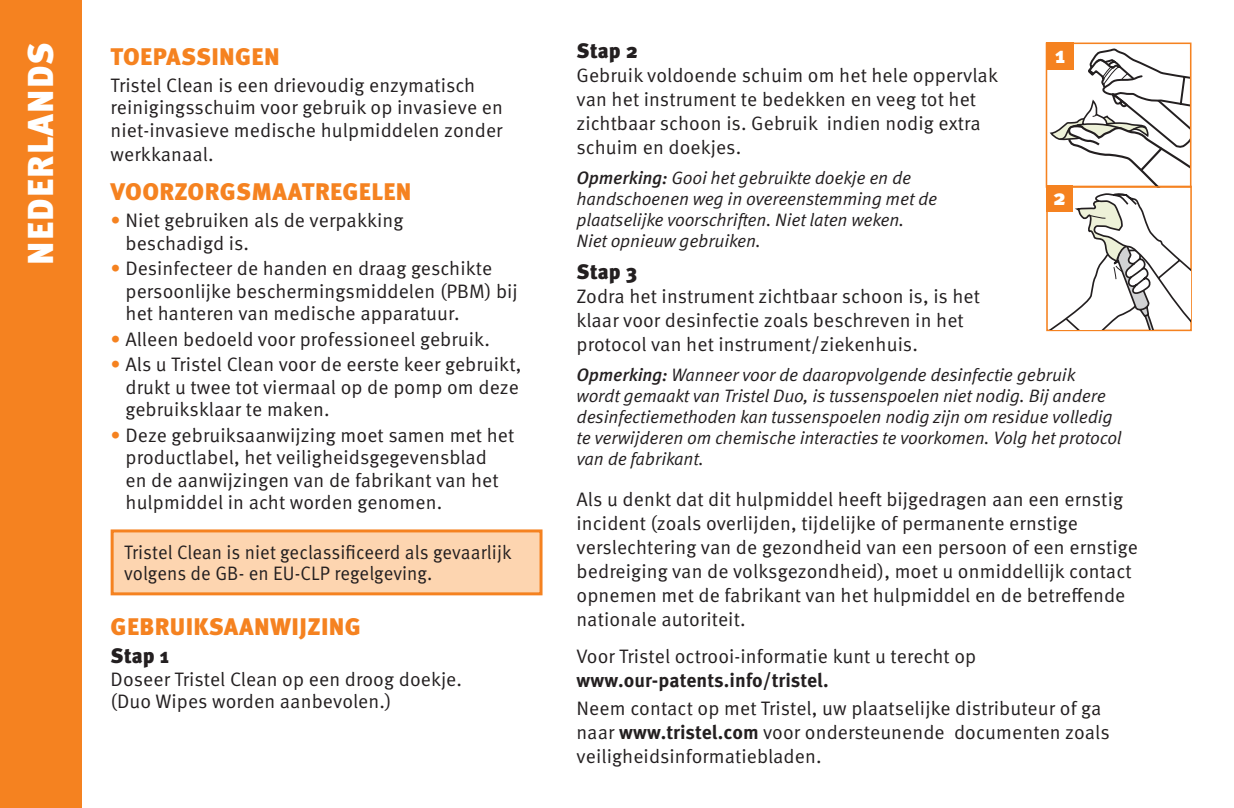
<style>
.page{position:relative;width:1234px;height:808px;background:#fff}
.page>*{position:absolute;margin:0;border:0;box-sizing:border-box;transform-origin:0 0}
.Language{font:900 36px "Meta Pro";letter-spacing:.03em;color:#fff}
.Text{font:900 24px "Meta Pro";letter-spacing:.015em;color:#f58220}
.t1{font:900 23.1px "Meta Pro";color:#fff}
.t2{font:900 21.9px "Meta Pro";color:#fff}
.Text-2{font:900 21px "Meta Pro";letter-spacing:.005em;color:#231f20}
.Text-3{font:19.5px/24px "Meta Pro";letter-spacing:.005em;color:#231f20}
.Text-4{font:19.5px/21px "Meta Pro";letter-spacing:.005em;color:#231f20;scale:.95 1}
.Text-5{font:italic 18px/21px "Meta Pro";letter-spacing:-.01em;color:#231f20}
.s1{color:#f58220}
.s2{font-weight:500}
.s3{font-weight:700}
</style>
<div class="page">
<div style="left:0;top:0;width:82px;height:808px;background:#f58220"></div>
<div style="left:111px;top:529px;width:431px;height:66px;background:#fdd5b0;border:3px solid #f58220"></div>
<div style="left:1045px;top:186px;width:146px;height:145px;border:2px solid #f58220"></div>
<div style="left:1045px;top:186px;width:27px;height:26px;background:#f58220"></div>
<svg style="left:1047px;top:47px;width:143px;height:282px"></svg>
<div style="left:1045px;top:43px;width:146px;height:145px;border:2px solid #f58220"></div>
<div style="left:1045px;top:43px;width:28px;height:27px;background:#f58220"></div>
<p class="Language" style="left:12px;top:265px;width:224px;rotate:-90deg">NEDERLANDS</p>
<p class="Text" style="left:111px;top:38px;width:171px">TOEPASSINGEN</p>
<p class="Text-3" style="left:111px;top:74px;width:394px;line-height:23.1px">Tristel Clean is een drievoudig enzymatisch reinigingsschuim voor gebruik op invasieve en niet-invasieve medische hulpmiddelen zonder werkkanaal.</p>
<p class="Text" style="left:111px;top:173px;width:302px">VOORZORGSMAATREGELEN</p>
<p class="Text-3" style="left:125px;top:209px;width:279px;line-height:22.5px;text-indent:-15px"><span class="s1">•</span> Niet gebruiken als de verpakking beschadigd is.</p>
<p class="Text-3" style="left:125px;top:257px;width:394px;line-height:22.5px;text-indent:-15px"><span class="s1">•</span> Desinfecteer de handen en draag geschikte persoonlijke beschermingsmiddelen (PBM) bij het hanteren van medische apparatuur.</p>
<p class="Text-3" style="left:111px;top:327px;width:381px"><span class="s1">•</span> Alleen bedoeld voor professioneel gebruik.</p>
<p class="Text-3" style="left:125px;top:353px;width:397px;line-height:22.5px;text-indent:-15px"><span class="s1">•</span> Als u Tristel Clean voor de eerste keer gebruikt, drukt u twee tot viermaal op de pomp om deze gebruiksklaar te maken.</p>
<p class="Text-3" style="left:125px;top:424px;width:390px;line-height:22.5px;text-indent:-15px"><span class="s1">•</span> Deze gebruiksaanwijzing moet samen met het productlabel, het veiligheidsgegevensblad<br>en de aanwijzingen van de fabrikant van het hulpmiddel in acht worden genomen.</p>
<p class="Text-4" style="left:124px;top:542px;width:409px">Tristel Clean is niet geclassificeerd als gevaarlijk volgens de GB- en EU-CLP regelgeving.</p>
<p class="Text" style="left:111px;top:607px;width:252px">GEBRUIKSAANWIJZING</p>
<p class="Text-2" style="left:111px;top:639px;width:60px">Stap 1</p>
<p class="Text-3" style="left:111px;top:668px;width:353px;line-height:22.5px">Doseer Tristel Clean op een droog doekje. (Duo Wipes worden aanbevolen.)</p>
<p class="Text-2" style="left:576px;top:34px;width:63px">Stap 2</p>
<p class="Text-3" style="left:576px;top:64px;width:423px">Gebruik voldoende schuim om het hele oppervlak van het instrument te bedekken en veeg tot het zichtbaar schoon is. Gebruik indien nodig extra schuim en doekjes.</p>
<p class="Text-5" style="left:576px;top:168px;width:362px"><span class="s2">Opmerking:</span> Gooi het gebruikte doekje en de handschoenen weg in overeenstemming met de plaatselijke voorschriften. Niet laten weken.<br>Niet opnieuw gebruiken.</p>
<p class="Text-2" style="left:576px;top:255px;width:62px">Stap 3</p>
<p class="Text-3" style="left:576px;top:285px;width:405px">Zodra het instrument zichtbaar schoon is, is het klaar voor desinfectie zoals beschreven in het protocol van het instrument/ziekenhuis.</p>
<p class="Text-5" style="left:576px;top:365px;width:546px"><span class="s2">Opmerking:</span> Wanneer voor de daaropvolgende desinfectie gebruik wordt gemaakt van Tristel Duo, is tussenspoelen niet nodig. Bij andere desinfectiemethoden kan tussenspoelen nodig zijn om residue volledig te verwijderen om chemische interacties te voorkomen. Volg het protocol van de fabrikant.</p>
<p class="Text-3" style="left:576px;top:487px;width:563px">Als u denkt dat dit hulpmiddel heeft bijgedragen aan een ernstig incident (zoals overlijden, tijdelijke of permanente ernstige verslechtering van de gezondheid van een persoon of een ernstige bedreiging van de volksgezondheid), moet u onmiddellijk contact opnemen met de fabrikant van het hulpmiddel en de betreffende nationale autoriteit.</p>
<p class="Text-3" style="left:576px;top:644px;width:401px">Voor Tristel octrooi-informatie kunt u terecht op <span class="s3">www.our-patents.info/tristel.</span></p>
<p class="Text-3" style="left:576px;top:696px;width:534px">Neem contact op met Tristel, uw plaatselijke distributeur of ga naar <span class="s3">www.tristel.com</span> voor ondersteunende documenten zoals veiligheidsinformatiebladen.</p>
<p class="t1" style="left:1054px;top:36px;width:12px">1</p>
<p class="t2" style="left:1052px;top:180px;width:14px">2</p>
</div>
